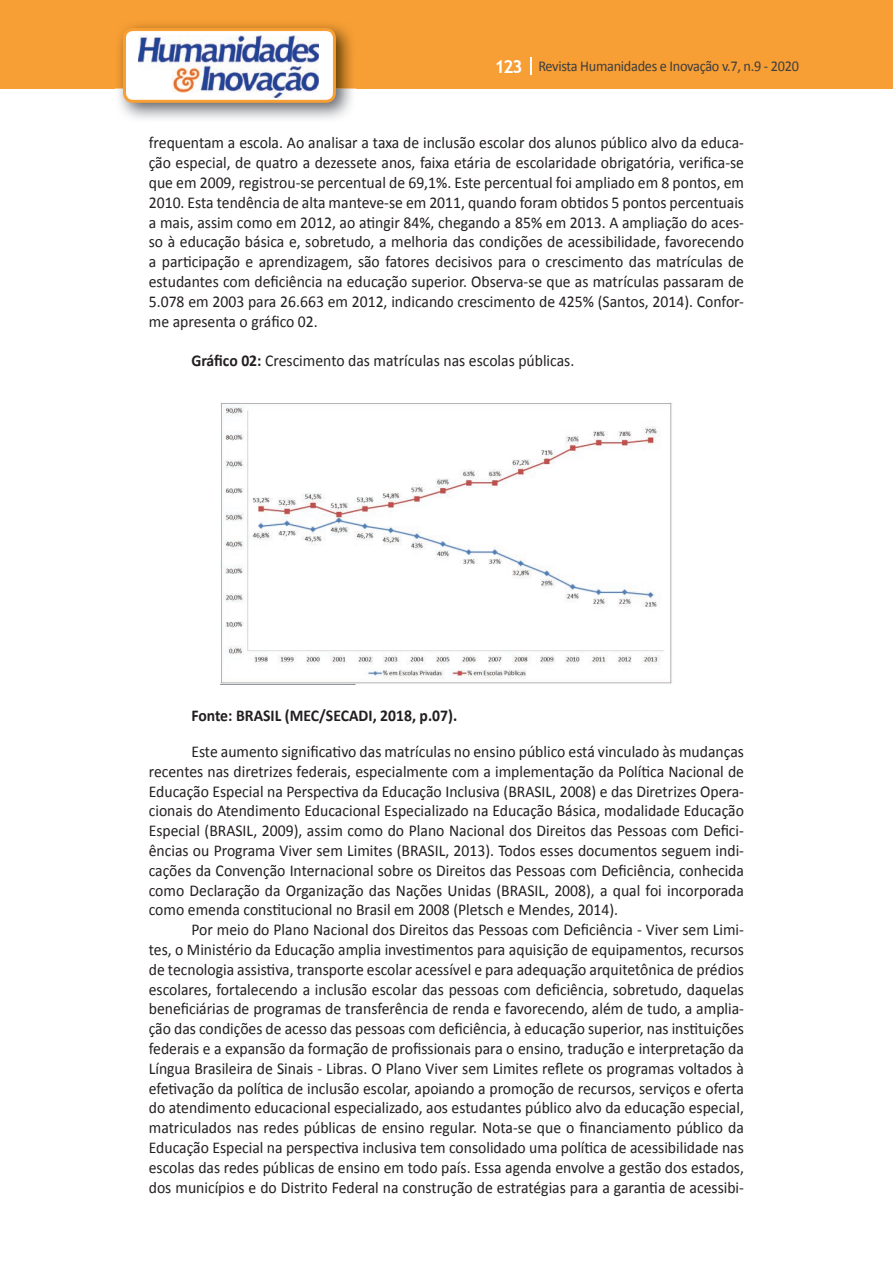
<style>
.page{position:relative;width:893px;height:1263px;background:#fff}
.page>*{position:absolute;margin:0;border:0;box-sizing:border-box;transform-origin:0 0}
.t1{font:16.5px/19.8px "Calibri";color:#231f20;text-align:justify;scale:.95 1}
.t2{font:700 16.5px "Calibri";color:#231f20;scale:.95 1}
.t3{font:15px "Calibri";letter-spacing:-.02em;color:#3e3e3f;scale:.95 1}
.s1{font-family:"Trebuchet MS";font-weight:700;font-size:18px;color:#fff}
.s2{font-weight:700}
</style>
<div class="page">
<div style="left:0;top:0;width:893px;height:88px;background:#f79e34"></div>
<svg style="left:530px;top:57px;width:2px;height:18px"></svg>
<img style="left:115px;top:24px;width:241px;height:95px">
<svg style="left:123px;top:28px;width:213px;height:75px"></svg>
<img style="left:221px;top:402px;width:451px;height:283px">
<p class="t3" style="left:495px;top:57px;width:322px"><span class="s1">123</span> Revista Humanidades e Inovação v.7, n.9 - 2020</p>
<p class="t1" style="left:149px;top:133px;width:628px">frequentam a escola. Ao analisar a taxa de inclusão escolar dos alunos público alvo da educa&shy;ção especial, de quatro a dezessete anos, faixa etária de escolaridade obrigatória, verifica-se que em 2009, registrou-se percentual de 69,1%. Este percentual foi ampliado em 8 pontos, em 2010. Esta tendência de alta manteve-se em 2011, quando foram obtidos 5 pontos percentuais a mais, assim como em 2012, ao atingir 84%, chegando a 85% em 2013. A ampliação do aces&shy;so à educação básica e, sobretudo, a melhoria das condições de acessibilidade, favorecendo a participação e aprendizagem, são fatores decisivos para o crescimento das matrículas de estudantes com deficiência na educação superior. Observa-se que as matrículas passaram de 5.078 em 2003 para 26.663 em 2012, indicando crescimento de 425% (Santos, 2014). Confor&shy;me apresenta o gráfico 02.</p>
<p class="t1" style="left:191px;top:351px;width:405px"><span class="s2">Gráfico 02:</span> Crescimento das matrículas nas escolas públicas.</p>
<p class="t2" style="left:191px;top:705px;width:281px">Fonte: BRASIL (MEC/SECADI, 2018, p.07).</p>
<p class="t1" style="left:149px;top:742px;width:628px;text-indent:43px">Este aumento significativo das matrículas no ensino público está vinculado às mudanças recentes nas diretrizes federais, especialmente com a implementação da Política Nacional de Educação Especial na Perspectiva da Educação Inclusiva (BRASIL, 2008) e das Diretrizes Opera&shy;cionais do Atendimento Educacional Especializado na Educação Básica, modalidade Educação Especial (BRASIL, 2009), assim como do Plano Nacional dos Direitos das Pessoas com Defici&shy;ências ou Programa Viver sem Limites (BRASIL, 2013). Todos esses documentos seguem indi&shy;cações da Convenção Internacional sobre os Direitos das Pessoas com Deficiência, conhecida como Declaração da Organização das Nações Unidas (BRASIL, 2008), a qual foi incorporada como emenda constitucional no Brasil em 2008 (Pletsch e Mendes, 2014).</p>
<p class="t1" style="left:149px;top:920px;width:628px;text-indent:43px">Por meio do Plano Nacional dos Direitos das Pessoas com Deficiência - Viver sem Limi&shy;tes, o Ministério da Educação amplia investimentos para aquisição de equipamentos, recursos de tecnologia assistiva, transporte escolar acessível e para adequação arquitetônica de prédios escolares, fortalecendo a inclusão escolar das pessoas com deficiência, sobretudo, daquelas beneficiárias de programas de transferência de renda e favorecendo, além de tudo, a amplia&shy;ção das condições de acesso das pessoas com deficiência, à educação superior, nas instituições federais e a expansão da formação de profissionais para o ensino, tradução e interpretação da Língua Brasileira de Sinais - Libras. O Plano Viver sem Limites reflete os programas voltados à efetivação da política de inclusão escolar, apoiando a promoção de recursos, serviços e oferta do atendimento educacional especializado, aos estudantes público alvo da educação especial, matriculados nas redes públicas de ensino regular. Nota-se que o financiamento público da Educação Especial na perspectiva inclusiva tem consolidado uma política de acessibilidade nas escolas das redes públicas de ensino em todo país. Essa agenda envolve a gestão dos estados, dos municípios e do Distrito Federal na construção de estratégias para a garantia de acessibi-</p>
</div>
